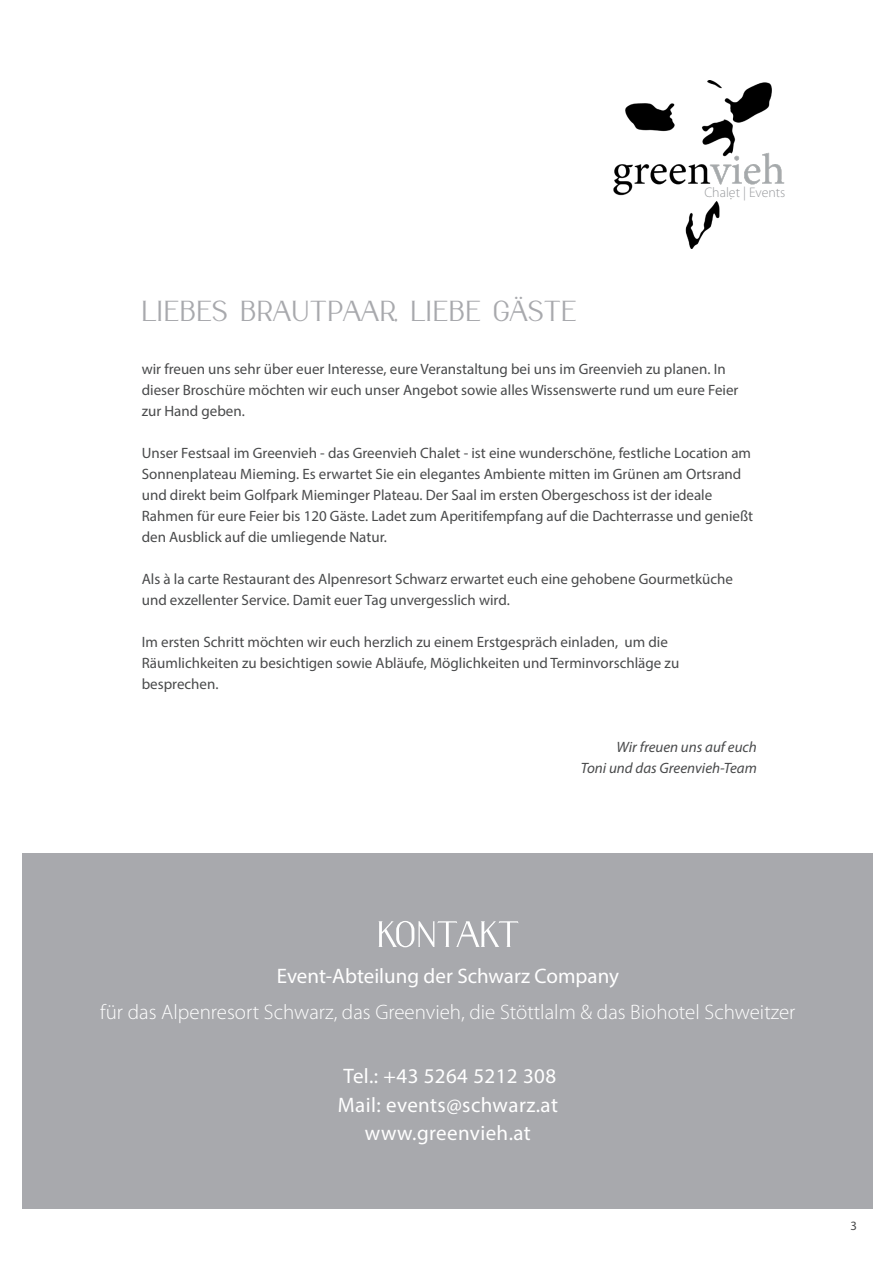
<style>
.page{position:relative;width:893px;height:1263px;background:#fff}
.page>*{position:absolute;margin:0;border:0;box-sizing:border-box;transform-origin:0 0}
.Preis_Überschrift{font:57px "Alberobello Serif";color:#fff}
.Überschrift{font:45px "Alberobello Serif";letter-spacing:.02em;color:#a8a9ad}
.Preis_Überschrift-2{font:21px "Myriad Pro";letter-spacing:.015em;color:#fff}
.Preis_Überschrift-3{font:300 21px "Myriad Pro";color:#fff}
.Text{font:15px/21px "Myriad Pro";color:#494a4b}
.Text-2{font:italic 15px "Myriad Pro";color:#494a4b}
.t1{font:300 13.95px "Myriad Pro";color:#989a9d}
.t2{font:12.75px "Myriad Pro";color:#494a4b}
</style>
<div class="page">
<div style="left:23px;top:853px;width:850px;height:356px;background:#a8a9ad"></div>
<img style="left:613px;top:80px;width:172px;height:169px">
<div style="left:697px;top:186px;width:95px;height:12px;background:#fff"></div>
<p class="Überschrift" style="left:142px;top:290px;width:436px">Liebes Brautpaar, liebe gäste</p>
<p class="t1" style="left:704px;top:184px;width:83px">Chalet | Events</p>
<p class="Text" style="left:142px;top:359px;width:598px">wir freuen uns sehr über euer Interesse, eure Veranstaltung bei uns im Greenvieh zu planen. In dieser Broschüre möchten wir euch unser Angebot sowie alles Wissenswerte rund um eure Feier zur Hand geben.</p>
<p class="Text" style="left:142px;top:443px;width:613px">Unser Festsaal im Greenvieh - das Greenvieh Chalet - ist eine wunderschöne, festliche Location am Sonnenplateau Mieming. Es erwartet Sie ein elegantes Ambiente mitten im Grünen am Ortsrand und direkt beim Golfpark Mieminger Plateau. Der Saal im ersten Obergeschoss ist der ideale Rahmen für eure Feier bis 120 Gäste. Ladet zum Aperitifempfang auf die Dachterrasse und genießt den Ausblick auf die umliegende Natur.</p>
<p class="Text" style="left:142px;top:569px;width:593px">Als à la carte Restaurant des Alpenresort Schwarz erwartet euch eine gehobene Gourmetküche und exzellenter Service. Damit euer Tag unvergesslich wird.</p>
<p class="Text" style="left:142px;top:632px;width:539px">Im ersten Schritt möchten wir euch herzlich zu einem Erstgespräch einladen, um die<br>Räumlichkeiten zu besichtigen sowie Abläufe, Möglichkeiten und Terminvorschläge zu besprechen.</p>
<p class="Text-2" style="left:616px;top:738px;width:142px">Wir freuen uns auf euch</p>
<p class="Text-2" style="left:581px;top:759px;width:178px">Toni und das Greenvieh-Team</p>
<p class="Preis_Überschrift" style="left:377px;top:908px;width:143px">Kontakt</p>
<p class="Preis_Überschrift-2" style="left:277px;top:963px;width:344px">Event-Abteilung der Schwarz Company</p>
<p class="Preis_Überschrift-3" style="left:100px;top:999px;width:697px">für das Alpenresort Schwarz, das Greenvieh, die Stöttlalm &amp; das Biohotel Schweitzer</p>
<p class="Preis_Überschrift-2" style="left:344px;top:1063px;width:214px">Tel.: +43 5264 5212 308</p>
<p class="Preis_Überschrift-2" style="left:338px;top:1092px;width:222px">Mail: events@schwarz.at</p>
<p class="Preis_Überschrift-2" style="left:365px;top:1120px;width:167px">www.greenvieh.at</p>
<p class="t2" style="left:850px;top:1218px;width:8px">3</p>
</div>
